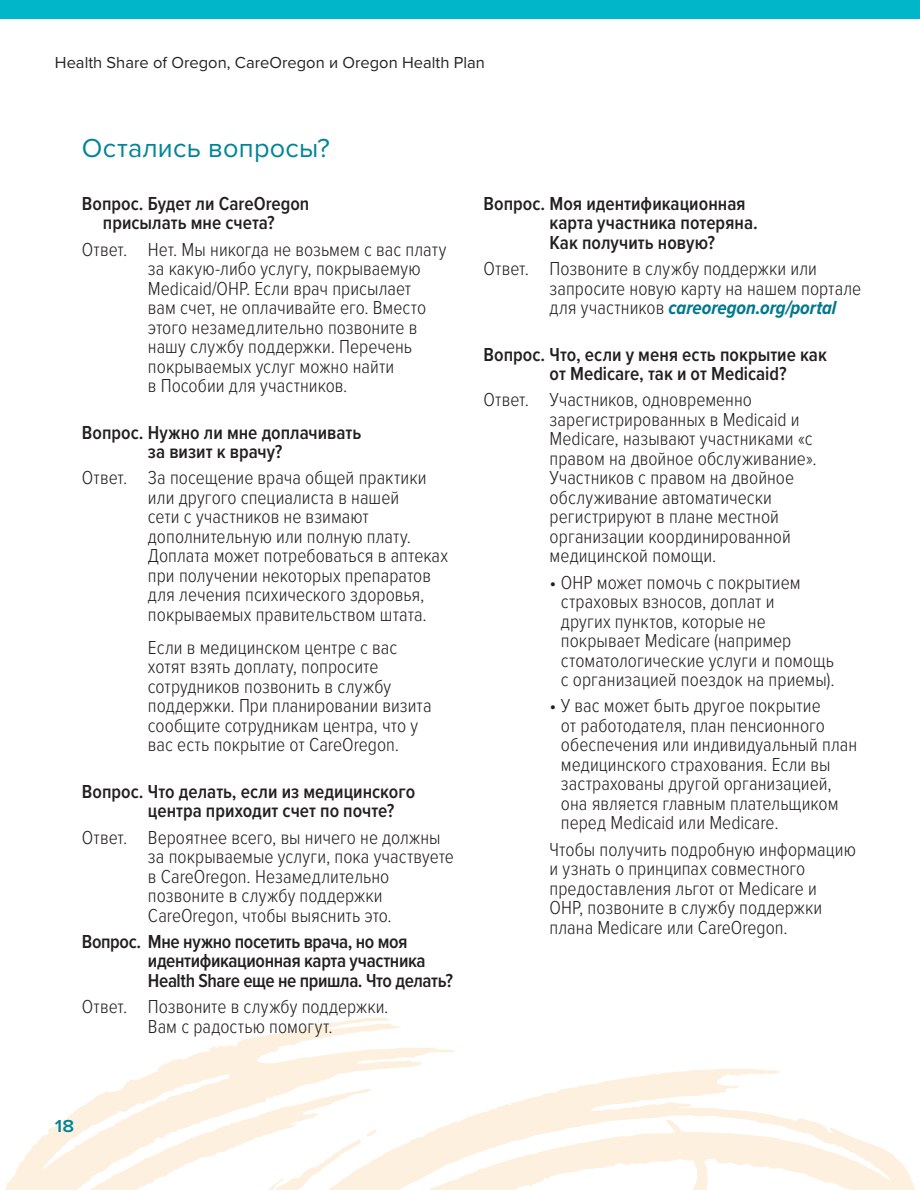
<style>
.page{position:relative;width:920px;height:1190px;background:#fff}
.page>*{position:absolute;margin:0;border:0;box-sizing:border-box;transform-origin:0 0}
.page_head{font:27px "Proxima Nova";letter-spacing:.01em;color:#008599}
.A{font:300 19.5px/19.5px "Proxima Nova Cond";color:#231f20}
.A_Bullet{font:300 19.5px/19.5px "Proxima Nova Cond";color:#231f20}
.Q{font:600 19.5px/19.5px "Proxima Nova Cond";color:#231f20}
.A-2{font:600 19.5px/19.5px "Proxima Nova Cond";letter-spacing:-.02em;color:#231f20}
.t1{font:600 18px "Proxima Nova";color:#008599;scale:1.1 1}
.t2{font:16.5px "Proxima Nova";color:#262324}
.s1{font-weight:700;font-style:italic;color:#00788d}
</style>
<div class="page">
<svg style="left:19px;top:1017px;width:896px;height:173px"></svg>
<div style="left:0;top:0;width:920px;height:19px;background:#00b6c8"></div>
<svg style="left:6px;top:1166px;width:45px;height:24px"></svg>
<p class="t2" style="left:55px;top:50px;width:431px">Health Share of Oregon, CareOregon и Oregon Health Plan</p>
<p class="page_head" style="left:82px;top:128px;width:250px">Остались вопросы?</p>
<p class="Q" style="left:103px;top:193px;width:208px;text-indent:-21px">Вопрос. Будет ли CareOregon присылать мне счета?</p>
<p class="A" style="left:148px;top:238px;width:300px;text-indent:-66px">Ответ. Нет. Мы никогда не возьмем с вас плату за какую-либо услугу, покрываемую Medicaid/OHP. Если врач присылает<br>вам счет, не оплачивайте его. Вместо этого незамедлительно позвоните в нашу службу поддержки. Перечень покрываемых услуг можно найти<br>в Пособии для участников.</p>
<p class="Q" style="left:148px;top:422px;width:215px;text-indent:-66px">Вопрос. Нужно ли мне доплачивать за визит к врачу?</p>
<p class="A" style="left:148px;top:467px;width:301px;text-indent:-66px">Ответ. За посещение врача общей практики или другого специалиста в нашей<br>сети с участников не взимают дополнительную или полную плату.<br>Доплата может потребоваться в аптеках при получении некоторых препаратов для лечения психического здоровья, покрываемых правительством штата.</p>
<p class="A" style="left:148px;top:637px;width:285px">Если в медицинском центре с вас хотят взять доплату, попросите сотрудников позвонить в службу поддержки. При планировании визита сообщите сотрудникам центра, что у вас есть покрытие от CareOregon.</p>
<p class="Q" style="left:148px;top:781px;width:269px;text-indent:-66px">Вопрос. Что делать, если из медицинского центра приходит счет по почте?</p>
<p class="A" style="left:148px;top:826px;width:307px;text-indent:-66px">Ответ. Вероятнее всего, вы ничего не должны за покрываемые услуги, пока участвуете в CareOregon. Незамедлительно позвоните в службу поддержки CareOregon, чтобы выяснить это.</p>
<p class="A-2" style="left:148px;top:931px;width:307px;text-indent:-66px">Вопрос. Мне нужно посетить врача, но моя идентификационная карта участника<br>Health Share еще не пришла. Что делать?</p>
<p class="A" style="left:82px;top:996px;width:308px;text-align:center">Ответ. Позвоните в службу поддержки.<br>Вам с радостью помогут.</p>
<p class="Q" style="left:550px;top:193px;width:210px;text-indent:-66px">Вопрос. Моя идентификационная карта участника потеряна.<br>Как получить новую?</p>
<p class="A" style="left:550px;top:258px;width:313px;text-indent:-66px">Ответ. Позвоните в службу поддержки или запросите новую карту на нашем портале для участников <span class="s1">careoregon.org/portal</span></p>
<p class="Q" style="left:550px;top:344px;width:279px;text-indent:-66px">Вопрос. Что, если у меня есть покрытие как от Medicare, так и от Medicaid?</p>
<p class="A" style="left:550px;top:389px;width:268px;text-indent:-66px">Ответ. Участников, одновременно зарегистрированных в Medicaid и<br>Medicare, называют участниками «с правом на двойное обслуживание».<br>Участников с правом на двойное обслуживание автоматически регистрируют в плане местной организации координированной медицинской помощи.</p>
<p class="A_Bullet" style="left:561px;top:571px;width:275px;text-indent:-11px">• OHP может помочь с покрытием страховых взносов, доплат и<br>других пунктов, которые не покрывает Medicare (например стоматологические услуги и помощь с организацией поездок на приемы).</p>
<p class="A_Bullet" style="left:561px;top:695px;width:298px;text-indent:-11px">• У вас может быть другое покрытие<br>от работодателя, план пенсионного обеспечения или индивидуальный план медицинского страхования. Если вы застрахованы другой организацией, она является главным плательщиком перед Medicaid или Medicare.</p>
<p class="A" style="left:550px;top:838px;width:308px">Чтобы получить подробную информацию и узнать о принципах совместного предоставления льгот от Medicare и<br>OHP, позвоните в службу поддержки плана Medicare или CareOregon.</p>
<p class="t1" style="left:55px;top:1112px;width:19px">18</p>
</div>
